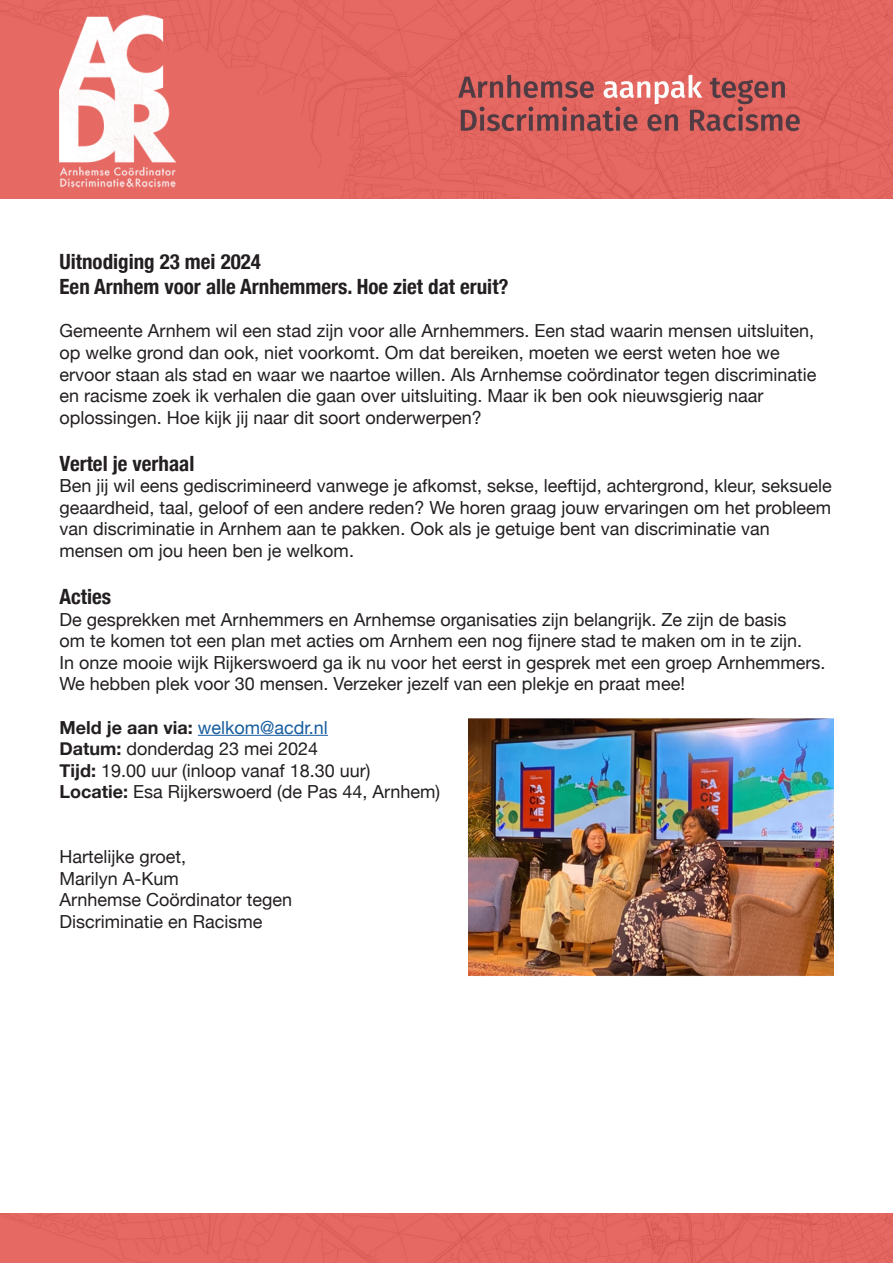
<style>
.page{position:relative;width:893px;height:1263px;background:#fff}
.page>*{position:absolute;margin:0;border:0;box-sizing:border-box;transform-origin:0 0}
.t1{font:700 condensed 21px "Helvetica Neue";color:#231f20}
.t2{font:18px/21.6px "Helvetica Neue";color:#231f20}
.t3{font:18px "Helvetica Neue";color:#175d9e}
.s1{font-weight:700;color:#231f20}
.s2{font-weight:700}
</style>
<div class="page">
<img style="left:0;top:0;width:893px;height:199px">
<div style="left:0;top:1214px;width:893px;height:49px;background:#e56862"></div>
<hr style="left:198px;top:735px;width:130px;height:1px;background:#175d9e">
<img style="left:60px;top:8px;width:127px;height:183px">
<img style="left:469px;top:719px;width:364px;height:257px">
<p class="t1" style="left:60px;top:244px;width:203px">Uitnodiging 23 mei 2024</p>
<p class="t1" style="left:60px;top:269px;width:451px">Een Arnhem voor alle Arnhemmers. Hoe ziet dat eruit?</p>
<p class="t2" style="left:60px;top:321px;width:759px">Gemeente Arnhem wil een stad zijn voor alle Arnhemmers. Een stad waarin mensen uitsluiten, op welke grond dan ook, niet voorkomt. Om dat bereiken, moeten we eerst weten hoe we ervoor staan als stad en waar we naartoe willen. Als Arnhemse coördinator tegen discriminatie en racisme zoek ik verhalen die gaan over uitsluiting. Maar ik ben ook nieuwsgierig naar oplossingen. Hoe kijk jij naar dit soort onderwerpen?</p>
<p class="t1" style="left:60px;top:446px;width:136px">Vertel je verhaal</p>
<p class="t2" style="left:60px;top:476px;width:774px">Ben jij wil eens gediscrimineerd vanwege je afkomst, sekse, leeftijd, achtergrond, kleur, seksuele geaardheid, taal, geloof of een andere reden? We horen graag jouw ervaringen om het probleem van discriminatie in Arnhem aan te pakken. Ook als je getuige bent van discriminatie van mensen om jou heen ben je welkom.</p>
<p class="t1" style="left:60px;top:579px;width:53px">Acties</p>
<p class="t2" style="left:60px;top:609px;width:767px">De gesprekken met Arnhemmers en Arnhemse organisaties zijn belangrijk. Ze zijn de basis<br>om te komen tot een plan met acties om Arnhem een nog fijnere stad te maken om in te zijn.<br>In onze mooie wijk Rijkerswoerd ga ik nu voor het eerst in gesprek met een groep Arnhemmers.<br>We hebben plek voor 30 mensen. Verzeker jezelf van een plekje en praat mee!</p>
<p class="t3" style="left:60px;top:714px;width:270px"><span class="s1">Meld je aan via:</span> welkom@acdr.nl</p>
<p class="t2" style="left:60px;top:739px;width:260px"><span class="s2">Datum:</span> donderdag 23 mei 2024</p>
<p class="t2" style="left:60px;top:760px;width:313px"><span class="s2">Tijd:</span> 19.00 uur (inloop vanaf 18.30 uur)</p>
<p class="t2" style="left:60px;top:782px;width:382px"><span class="s2">Locatie:</span> Esa Rijkerswoerd (de Pas 44, Arnhem)</p>
<p class="t2" style="left:60px;top:847px;width:128px">Hartelijke groet,</p>
<p class="t2" style="left:60px;top:868px;width:121px">Marilyn A-Kum</p>
<p class="t2" style="left:60px;top:890px;width:234px">Arnhemse Coördinator tegen<br>Discriminatie en Racisme</p>
</div>
